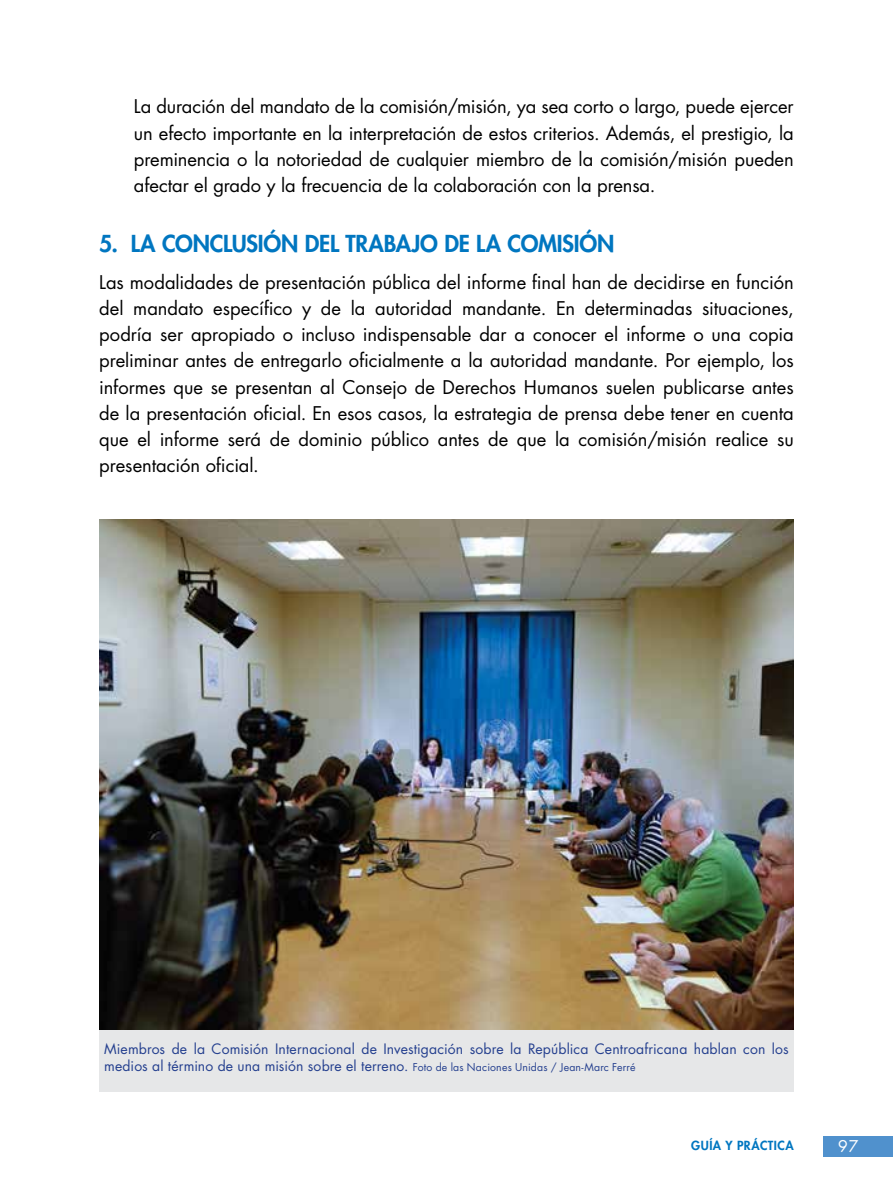
<style>
.page{position:relative;width:893px;height:1191px;background:#fff}
.page>*{position:absolute;margin:0;border:0;box-sizing:border-box;transform-origin:0 0}
.t1{font:800 22.75px "Futura";letter-spacing:-.01em;color:#0076c0}
.t2{font:18.38px/26.2px "Futura";letter-spacing:-.005em;color:#000;text-align:justify}
.t3{font:15.75px "Futura";color:#fff}
.t4{font:14px/17.5px "Futura";letter-spacing:.01em;color:#25408f}
.t5{font:800 12.25px "Futura";letter-spacing:.045em;color:#0076c0}
.s1{font-size:10.5px}
</style>
<div class="page">
<div style="left:823px;top:1136px;width:70px;height:21px;background:#5091cd"></div>
<img style="left:99px;top:519px;width:695px;height:511px">
<div style="left:99px;top:1030px;width:695px;height:61px;background:#e6e7e8"></div>
<p class="t2" style="left:134px;top:94px;width:661px">La duración del mandato de la comisión/misión, ya sea corto o largo, puede ejercer un efecto importante en la interpretación de estos criterios. Además, el prestigio, la preminencia o la notoriedad de cualquier miembro de la comisión/misión pueden afectar el grado y la frecuencia de la colaboración con la prensa.</p>
<p class="t1" style="left:99px;top:229px;width:517px">5. LA CONCLUSIÓN DEL TRABAJO DE LA COMISIÓN</p>
<p class="t2" style="left:99px;top:269px;width:696px">Las modalidades de presentación pública del informe final han de decidirse en función del mandato específico y de la autoridad mandante. En determinadas situaciones, podría ser apropiado o incluso indispensable dar a conocer el informe o una copia preliminar antes de entregarlo oficialmente a la autoridad mandante. Por ejemplo, los informes que se presentan al Consejo de Derechos Humanos suelen publicarse antes de la presentación oficial. En esos casos, la estrategia de prensa debe tener en cuenta que el informe será de dominio público antes de que la comisión/misión realice su presentación oficial.</p>
<p class="t4" style="left:104px;top:1040px;width:686px">Miembros de la Comisión I nternacional de I nvestigación sobre la República Centroafricana hablan con los medios al término de una misión sobre el terreno. <span class="s1">Foto de las Naciones Unidas / Jean-Marc Ferré</span></p>
<p class="t5" style="left:691px;top:1137px;width:104px">GUÍA Y PRÁCTICA</p>
<p class="t3" style="left:838px;top:1136px;width:22px">97</p>
</div>
